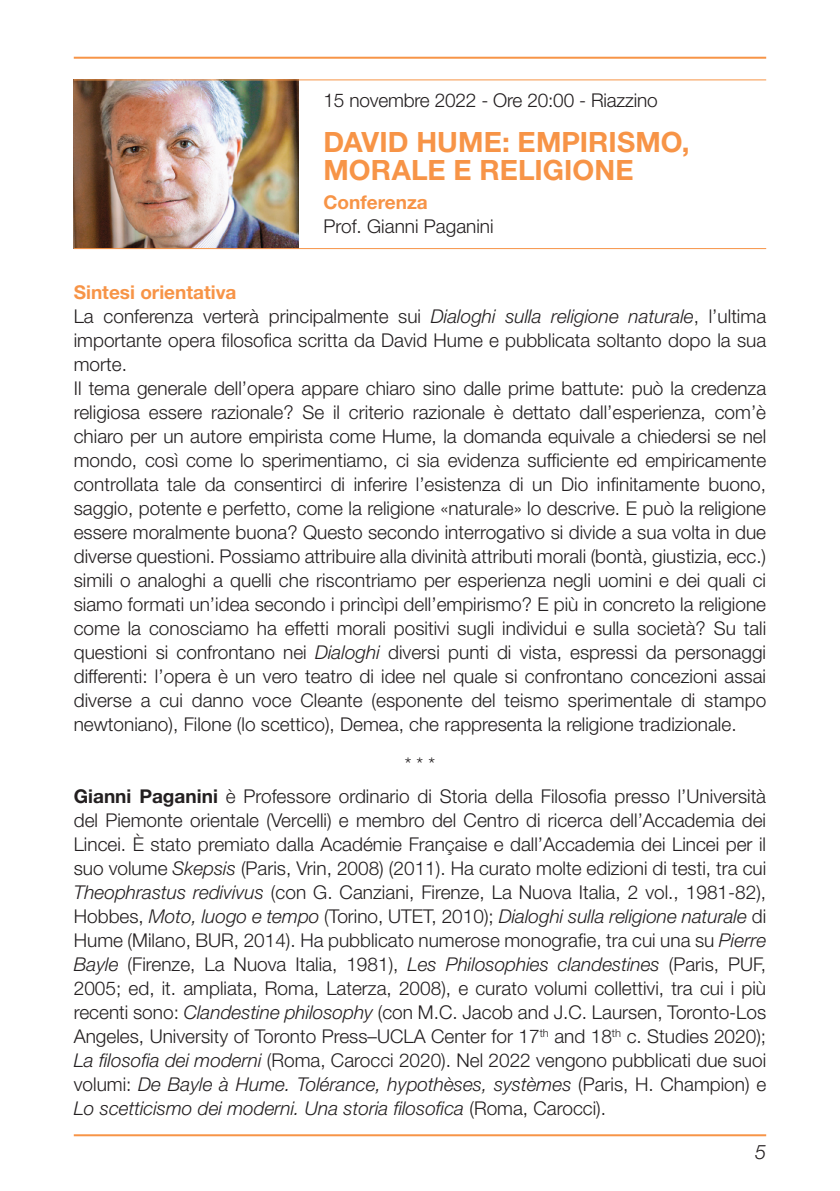
<style>
.page{position:relative;width:840px;height:1191px;background:#fff}
.page>*{position:absolute;margin:0;border:0;box-sizing:border-box;transform-origin:0 0}
._02_titolo{font:700 28px/28px "Helvetica Neue LT Std";color:#f79447}
.t1{font:italic 300 20px "Helvetica Neue LT Std";color:#231f20}
._05_testo{font:300 19px/24px "Helvetica Neue LT Std";color:#231f20;text-align:justify}
._01_Data{font:300 19px "Helvetica Neue LT Std";letter-spacing:-.01em;color:#231f20}
._04_prof{font:300 19px "Helvetica Neue LT Std";color:#231f20}
._06_Sintesi{font:700 19px "Helvetica Neue LT Std";color:#f79447}
._03_Conferenza{font:700 19px "Helvetica Neue LT Std";color:#f79447}
.s1{font-style:italic}
.s2{font-weight:700}
</style>
<div class="page">
<hr style="left:74px;top:57px;width:691px;height:2px;background:#f79447">
<hr style="left:74px;top:1134px;width:691px;height:2px;background:#f79447">
<img style="left:74px;top:80px;width:224px;height:168px">
<hr style="left:74px;top:79px;width:691px;height:1px;background:#f79447">
<hr style="left:74px;top:248px;width:691px;height:1px;background:#f79447">
<p class="_01_Data" style="left:323px;top:88px;width:335px">15 novembre 2022 - Ore 20:00 - Riazzino</p>
<p class="_02_titolo" style="left:323px;top:128px;width:367px">DAVID HUME: EMPIRISMO,<br>MORALE E RELIGIONE</p>
<p class="_03_Conferenza" style="left:323px;top:191px;width:106px">Conferenza</p>
<p class="_04_prof" style="left:323px;top:215px;width:172px">Prof. Gianni Paganini</p>
<p class="_06_Sintesi" style="left:74px;top:280px;width:164px">Sintesi orientativa</p>
<p class="_05_testo" style="left:74px;top:304px;width:693px">La conferenza verterà principalmente sui <span class="s1">Dialoghi sulla religione naturale</span>, l’ultima importante opera filosofica scritta da David Hume e pubblicata soltanto dopo la sua morte.</p>
<p class="_05_testo" style="left:74px;top:376px;width:693px">Il tema generale dell’opera appare chiaro sino dalle prime battute: può la credenza religiosa essere razionale? Se il criterio razionale è dettato dall’esperienza, com’è chiaro per un autore empirista come Hume, la domanda equivale a chiedersi se nel mondo, così come lo sperimentiamo, ci sia evidenza sufficiente ed empiricamente controllata tale da consentirci di inferire l’esistenza di un Dio infinitamente buono, saggio, potente e perfetto, come la religione «naturale» lo descrive. E può la religione essere moralmente buona? Questo secondo interrogativo si divide a sua volta in due diverse questioni. Possiamo attribuire alla divinità attributi morali (bontà, giustizia, ecc.) simili o analoghi a quelli che riscontriamo per esperienza negli uomini e dei quali ci siamo formati un’idea secondo i princìpi dell’empirismo? E più in concreto la religione come la conosciamo ha effetti morali positivi sugli individui e sulla società? Su tali questioni si confrontano nei <span class="s1">Dialoghi</span> diversi punti di vista, espressi da personaggi differenti: l’opera è un vero teatro di idee nel quale si confrontano concezioni assai diverse a cui danno voce Cleante (esponente del teismo sperimentale di stampo newtoniano), Filone (lo scettico), Demea, che rappresenta la religione tradizionale.</p>
<p class="_05_testo" style="left:404px;top:752px;width:32px">* * *</p>
<p class="_05_testo" style="left:74px;top:784px;width:693px"><span class="s2">Gianni Paganini</span> è Professore ordinario di Storia della Filosofia presso l’Università del Piemonte orientale (Vercelli) e membro del Centro di ricerca dell’Accademia dei Lincei. È stato premiato dalla Académie Française e dall’Accademia dei Lincei per il suo volume <span class="s1">Skepsis</span> (Paris, Vrin, 2008) (2011). Ha curato molte edizioni di testi, tra cui <span class="s1">Theophrastus redivivus</span> (con G. Canziani, Firenze, La Nuova Italia, 2 vol., 1981-82), Hobbes, <span class="s1">Moto, luogo e tempo</span> (Torino, UTET, 2010); <span class="s1">Dialoghi sulla religione naturale</span> di Hume (Milano, BUR, 2014). Ha pubblicato numerose monografie, tra cui una su <span class="s1">Pierre Bayle</span> (Firenze, La Nuova Italia, 1981), <span class="s1">Les Philosophies clandestines</span> (Paris, PUF, 2005; ed, it. ampliata, Roma, Laterza, 2008), e curato volumi collettivi, tra cui i più recenti sono: <span class="s1">Clandestine philosophy</span> (con M.C. Jacob and J.C. Laursen, Toronto-Los Angeles, University of Toronto Press–UCLA Center for 17<sup>th</sup> and 18<sup>th</sup> c. Studies 2020); <span class="s1">La filosofia dei moderni</span> (Roma, Carocci 2020). Nel 2022 vengono pubblicati due suoi volumi: <span class="s1">De Bayle à Hume. Tolérance, hypothèses, systèmes</span> (Paris, H. Champion) e <span class="s1">Lo scetticismo dei moderni. Una storia filosofica</span> (Roma, Carocci).</p>
<p class="t1" style="left:754px;top:1139px;width:13px">5</p>
</div>
